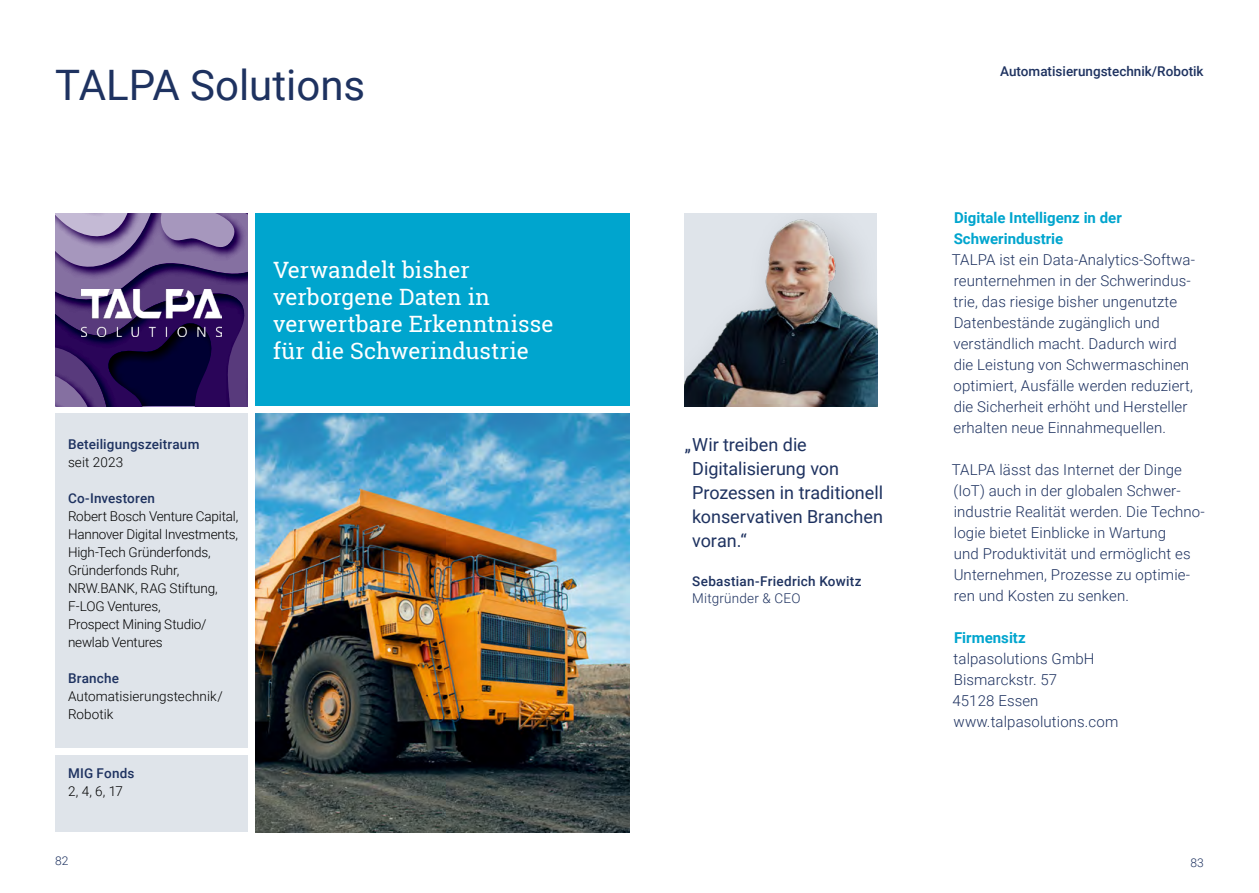
<style>
.page{position:relative;width:1259px;height:893px;background:#fff}
.page>*{position:absolute;margin:0;border:0;box-sizing:border-box;transform-origin:0 0}
.t1{font:42px "Roboto";color:#1e3260}
.t2{font:22.5px/27px "Roboto Slab";color:#fff}
.t3{font:18px/24px "Roboto";letter-spacing:-.005em;color:#1e3260}
.t4{font:300 15px/21px "Roboto";letter-spacing:.01em;color:#1e3260}
.t5{font:700 15px/21px "Roboto";color:#00a5ce}
.t6{font:300 13.5px/18px "Roboto";letter-spacing:-.015em;color:#000}
.t7{font:500 13.5px "Roboto";letter-spacing:.01em;color:#1e3260}
.t8{font:300 13.5px/18px "Roboto";letter-spacing:.005em;color:#000}
.t9{font:300 13.5px "Roboto";letter-spacing:.015em;color:#1e3260}
.t10{font:300 13.5px "Roboto";letter-spacing:.01em;color:#000}
.t11{font:300 12px "Roboto";color:#1e3260}
</style>
<div class="page">
<div style="left:255px;top:214px;width:374px;height:192px;background:#00a5ce"></div>
<svg style="left:55px;top:214px;width:193px;height:192px;background:#503b74"></svg>
<div style="left:55px;top:755px;width:193px;height:77px;background:#dfe4ea"></div>
<div style="left:55px;top:414px;width:193px;height:334px;background:#dfe4ea"></div>
<img style="left:81px;top:290px;width:140px;height:46px">
<img style="left:685px;top:214px;width:192px;height:192px">
<img style="left:255px;top:414px;width:374px;height:418px">
<h1 class="t1" style="left:55px;top:55px;width:311px">TALPA Solutions</h1>
<p class="t7" style="left:68px;top:435px;width:133px">Beteiligungszeitraum</p>
<p class="t10" style="left:68px;top:453px;width:57px">seit 2023</p>
<p class="t7" style="left:68px;top:489px;width:89px">Co-Investoren</p>
<p class="t6" style="left:68px;top:507px;width:172px">Robert Bosch Venture Capital,<br>Hannover Digital Investments,<br>High-Tech Gründerfonds,<br>Gründerfonds Ruhr,<br>NRW.BANK, RAG Stiftung,<br>F-LOG Ventures,<br>Prospect Mining Studio/ newlab Ventures</p>
<p class="t7" style="left:68px;top:669px;width:53px">Branche</p>
<p class="t8" style="left:68px;top:687px;width:156px">Automatisierungstechnik/<br>Robotik</p>
<p class="t7" style="left:68px;top:764px;width:68px">MIG Fonds</p>
<p class="t6" style="left:68px;top:782px;width:57px">2, 4, 6, 17</p>
<h2 class="t2" style="left:273px;top:256px;width:282px">Verwandelt bisher verborgene Daten in verwertbare Erkenntnisse für die Schwerindustrie</h2>
<p class="t3" style="left:692px;top:432px;width:192px;text-indent:-8px">„Wir treiben die<br>Digitalisierung von<br>Prozessen in traditionell konservativen Branchen voran.“</p>
<p class="t7" style="left:692px;top:572px;width:171px">Sebastian-Friedrich Kowitz</p>
<p class="t9" style="left:692px;top:588px;width:110px">Mitgründer &amp; CEO</p>
<p class="t7" style="left:1000px;top:62px;width:205px">Automatisierungstechnik/Robotik</p>
<p class="t5" style="left:953px;top:207px;width:170px">Digitale Intelligenz in der<br>Schwerindustrie</p>
<p class="t4" style="left:951px;top:249px;width:245px">TALPA ist ein Data-Analytics-Softwa&shy;reunternehmen in der Schwerindus&shy;trie, das riesige bisher ungenutzte Datenbestände zugänglich und verständlich macht. Dadurch wird die Leistung von Schwermaschinen optimiert, Ausfälle werden reduziert, die Sicherheit erhöht und Hersteller erhalten neue Einnahmequellen.</p>
<p class="t4" style="left:951px;top:459px;width:254px">TALPA lässt das Internet der Dinge (IoT) auch in der globalen Schwer&shy;industrie Realität werden. Die Techno&shy;logie bietet Einblicke in Wartung<br>und Produktivität und ermöglicht es Unternehmen, Prozesse zu optimie&shy;ren und Kosten zu senken.</p>
<p class="t5" style="left:954px;top:627px;width:73px">Firmensitz</p>
<p class="t4" style="left:952px;top:648px;width:167px">talpasolutions GmbH<br>Bismarckstr. 57<br>45128 Essen www.talpasolutions.com</p>
<p class="t11" style="left:55px;top:853px;width:15px">82</p>
<p class="t11" style="left:1190px;top:854px;width:15px">83</p>
</div>
